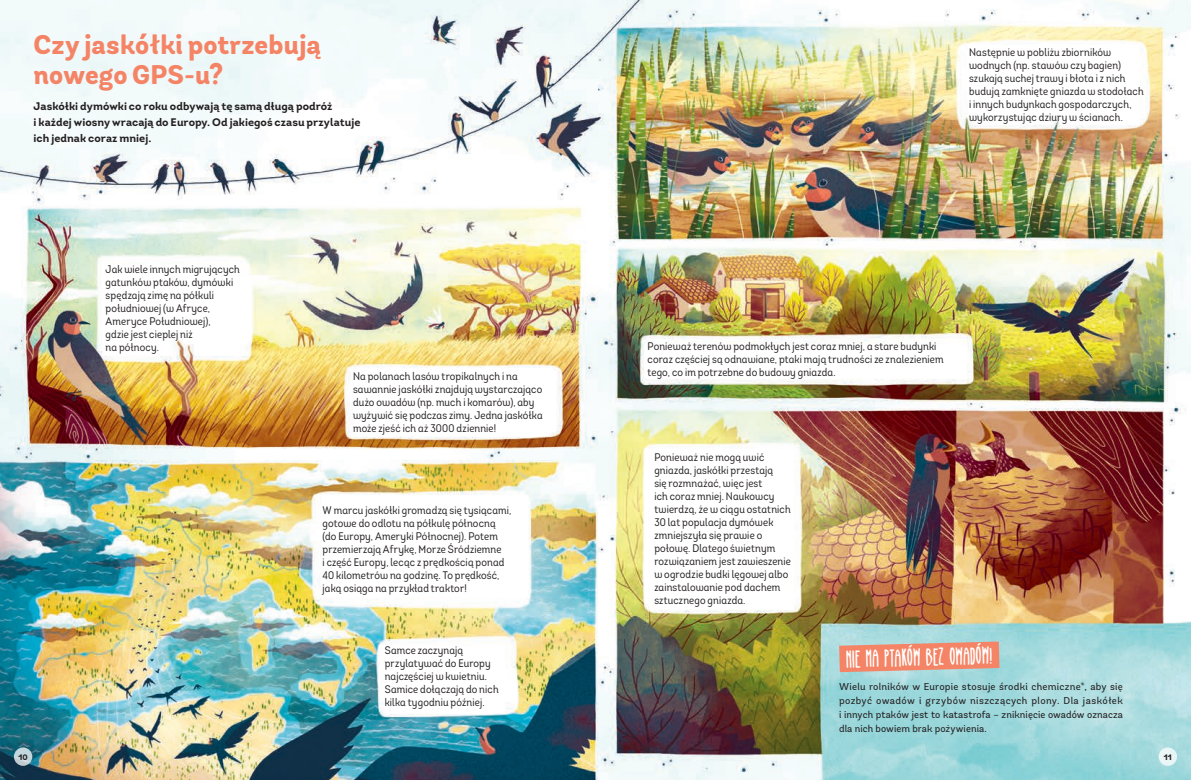
<style>
.page{position:relative;width:1191px;height:780px;background:#fff}
.page>*{position:absolute;margin:0;border:0;box-sizing:border-box;transform-origin:0 0}
.TITRE{font:800 27px "Andes Rounded";letter-spacing:.005em;color:#f48465}
.TITRE_ENCADRÉ{font:26px "zai Thin Handwritten Lettering";color:#fff}
.COURANT{font:11px/13px "Intro Cond Alt";letter-spacing:.015em;color:#231f20}
.CHAPEAU{font:700 11px "Intro";letter-spacing:.005em;color:#231f20}
.COURANT_ENCADRÉ{font:10px/14px "Andes Rounded";letter-spacing:.005em;color:#231f20;text-align:justify}
.COURANT-2{font:800 8px "Andes Rounded";color:#231f20}
</style>
<div class="page">
<img style="left:0;top:0;width:1191px;height:780px">
<div style="left:353px;top:371px;width:202px;height:60px;background:#fff"></div>
<svg style="left:839px;top:641px;width:160px;height:31px;background:#e99177"></svg>
<svg style="left:14px;top:747px;width:18px;height:18px"></svg>
<div style="left:1158px;top:747px;width:19px;height:18px;background:#e9f6f6;border-radius:50%"></div>
<p class="TITRE" style="left:34px;top:28px;width:289px">Czy jaskółki potrzebują</p>
<p class="TITRE" style="left:34px;top:58px;width:191px">nowego GPS-u?</p>
<p class="CHAPEAU" style="left:34px;top:99px;width:300px">Jaskółki dymówki co roku odbywają tę samą długą podróż</p>
<p class="CHAPEAU" style="left:34px;top:115px;width:328px">i każdej wiosny wracają do Europy. Od jakiegoś czasu przylatuje</p>
<p class="CHAPEAU" style="left:34px;top:131px;width:119px">ich jednak coraz mniej.</p>
<p class="COURANT" style="left:106px;top:262px;width:136px">Jak wiele innych migrujących gatunków ptaków, dymówki spędzają zimę na półkuli południowej (w Afryce,</p>
<p class="COURANT" style="left:106px;top:314px;width:106px">Ameryce Południowej),</p>
<p class="COURANT" style="left:106px;top:327px;width:89px">gdzie jest cieplej niż</p>
<p class="COURANT" style="left:106px;top:340px;width:55px">na północy.</p>
<p class="COURANT" style="left:353px;top:369px;width:191px">Na polanach lasów tropikalnych i na sawannie jaskółki znajdują wystarczająco dużo owadów (np. much i komarów), aby wyżywić się podczas zimy. Jedna jaskółka może zjeść ich aż 3000 dziennie!</p>
<p class="COURANT" style="left:322px;top:504px;width:190px">W marcu jaskółki gromadzą się tysiącami, gotowe do odlotu na półkulę północną (do Europy, Ameryki Północnej). Potem przemierzają Afrykę, Morze Śródziemne</p>
<p class="COURANT" style="left:322px;top:556px;width:183px">i część Europy, lecąc z prędkością ponad</p>
<p class="COURANT" style="left:322px;top:569px;width:178px">40 kilometrów na godzinę. To prędkość,</p>
<p class="COURANT" style="left:322px;top:582px;width:146px">jaką osiąga na przykład traktor!</p>
<p class="COURANT" style="left:385px;top:643px;width:115px">Samce zaczynają przylatywać do Europy najczęściej w kwietniu.<br>Samice dołączają do nich kilka tygodniu później.</p>
<p class="COURANT" style="left:969px;top:45px;width:176px">Następnie w pobliżu zbiorników wodnych (np. stawów czy bagien) szukają suchej trawy i błota i z nich budują zamknięte gniazda w stodołach i innych budynkach gospodarczych, wykorzystując dziury w ścianach.</p>
<p class="COURANT" style="left:647px;top:339px;width:290px">Ponieważ terenów podmokłych jest coraz mniej, a stare budynki</p>
<p class="COURANT" style="left:647px;top:352px;width:297px">coraz częściej są odnawiane, ptaki mają trudności ze znalezieniem</p>
<p class="COURANT" style="left:647px;top:365px;width:190px">tego, co im potrzebne do budowy gniazda.</p>
<p class="COURANT" style="left:654px;top:451px;width:138px">Ponieważ nie mogą uwić gniazda, jaskółki przestają<br>się rozmnażać, więc jest<br>ich coraz mniej. Naukowcy twierdzą, że w ciągu ostatnich<br>30 lat populacja dymówek zmniejszyła się prawie o połowę. Dlatego świetnym rozwiązaniem jest zawieszenie w ogrodzie budki lęgowej albo zainstalowanie pod dachem sztucznego gniazda.</p>
<p class="TITRE_ENCADRÉ" style="left:846px;top:645px;width:148px;rotate:-1deg">NIE MA PTAKÓW BEZ OWADÓW!</p>
<p class="COURANT_ENCADRÉ" style="left:839px;top:679px;width:285px">Wielu rolników w Europie stosuje środki chemiczne*, aby się pozbyć owadów i grzybów niszczących plony. Dla jaskółek i innych ptaków jest to katastrofa – zniknięcie owadów oznacza dla nich bowiem brak pożywienia.</p>
<p class="COURANT-2" style="left:18px;top:751px;width:11px">10</p>
<p class="COURANT-2" style="left:1163px;top:751px;width:9px">11</p>
</div>
